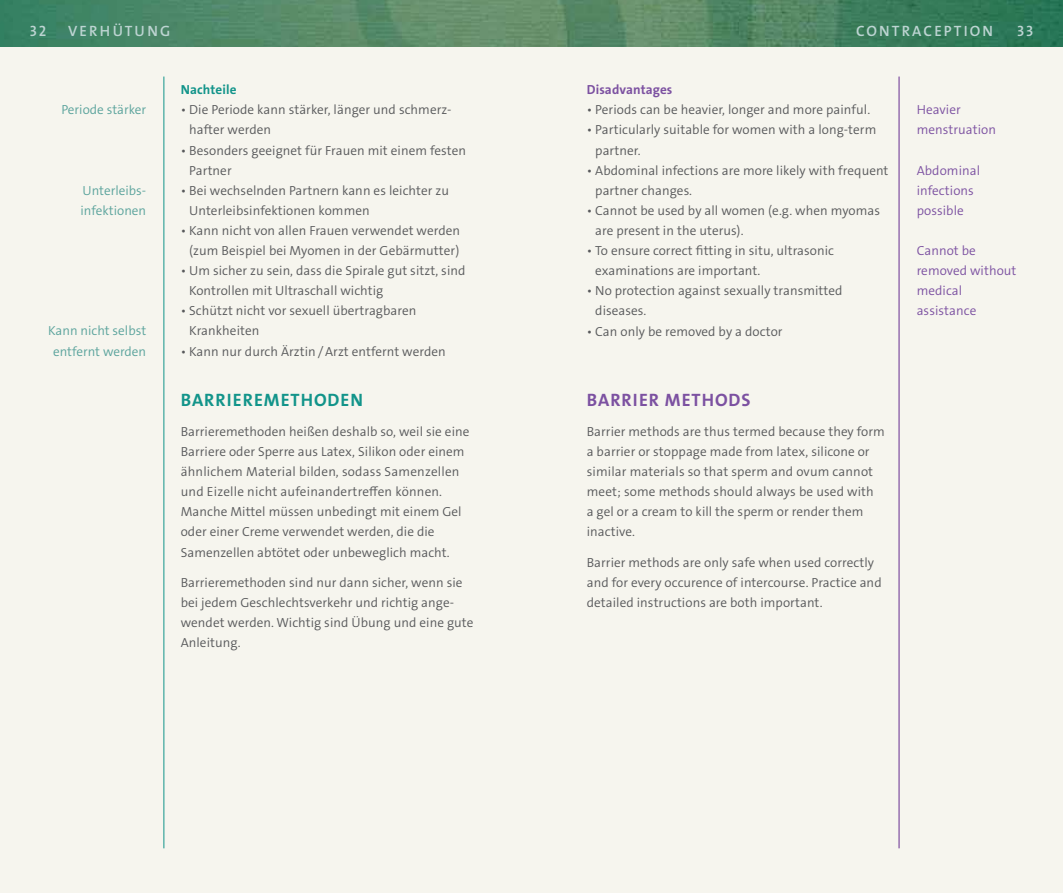
<style>
.page{position:relative;width:1063px;height:893px;background:#f6f5ee}
.page>*{position:absolute;margin:0;border:0;box-sizing:border-box;transform-origin:0 0}
.t1{font:700 18px "The Sans Os F";letter-spacing:.055em;color:#12948a}
.t2{font:700 18px "The Sans Os F";letter-spacing:.055em;color:#7c51a1}
.t3{font:15px "The Sans LP6 Se Bld";letter-spacing:.145em;color:#bdd4d2}
.t4{font:13.2px/20.1px "The Sans LP4 Se Lig";letter-spacing:.005em;color:#58595b}
.t5{font:13.2px/20.1px "The Sans LP4 Se Lig";letter-spacing:.005em;color:#7c51a1}
.t6{font:13.2px/20.1px "The Sans LP4 Se Lig";color:#5aa39c}
.t7{font:700 13.2px "The Sans Os F";color:#7c51a1}
.t8{font:700 13.2px "The Sans Os F";color:#12948a}
</style>
<div class="page">
<img style="left:0;top:0;width:1063px;height:47px">
<hr style="left:164px;top:77px;width:1px;height:771px;background:#12948a">
<hr style="left:899px;top:77px;width:1px;height:771px;background:#662d91">
<p class="t3" style="left:30px;top:21px;width:18px">32</p>
<p class="t3" style="left:68px;top:21px;width:104px">VERHÜTUNG</p>
<p class="t3" style="left:856px;top:21px;width:139px">CONTRACEPTION</p>
<p class="t3" style="left:1017px;top:21px;width:18px">33</p>
<p class="t6" style="left:61px;top:100px;width:86px">Periode stärker</p>
<p class="t6" style="left:81px;top:180px;width:67px">Unterleibs&shy;infektionen</p>
<p class="t6" style="left:48px;top:321px;width:99px;text-align:center">Kann nicht selbst entfernt werden</p>
<p class="t8" style="left:181px;top:81px;width:57px">NACHTEILE</p>
<p class="t4" style="left:189px;top:100px;width:264px;text-indent:-9px">• Die Periode kann stärker, länger und schmerz&shy;hafter werden</p>
<p class="t4" style="left:189px;top:140px;width:279px;text-indent:-9px">• Besonders geeignet für Frauen mit einem festen<br>Partner</p>
<p class="t4" style="left:189px;top:180px;width:261px;text-indent:-9px">• Bei wechselnden Partnern kann es leichter zu<br>Unterleibsinfektionen kommen</p>
<p class="t4" style="left:181px;top:221px;width:281px;text-align:center">• Kann nicht von allen Frauen verwendet werden (zum Beispiel bei Myomen in der Gebärmutter)</p>
<p class="t4" style="left:189px;top:261px;width:278px;text-indent:-9px">• Um sicher zu sein, dass die Spirale gut sitzt, sind<br>Kontrollen mit Ultraschall wichtig</p>
<p class="t4" style="left:189px;top:301px;width:229px;text-indent:-9px">• Schützt nicht vor sexuell übertragbaren<br>Krankheiten</p>
<p class="t4" style="left:181px;top:341px;width:267px">• Kann nur durch Ärztin/Arzt entfernt werden</p>
<h1 class="t1" style="left:181px;top:388px;width:184px">BARRIEREMETHODEN</h1>
<p class="t4" style="left:181px;top:421px;width:290px">Barrieremethoden heißen deshalb so, weil sie eine Barriere oder Sperre aus Latex, Silikon oder einem ähnlichem Material bilden, sodass Samenzellen und Eizelle nicht aufeinandertreffen können.<br>Manche Mittel müssen unbedingt mit einem Gel oder einer Creme verwendet werden, die die Samenzellen abtötet oder unbeweglich macht.</p>
<p class="t4" style="left:181px;top:572px;width:294px">Barrieremethoden sind nur dann sicher, wenn sie bei jedem Geschlechtsverkehr und richtig ange&shy;wendet werden. Wichtig sind Übung und eine gute Anleitung.</p>
<p class="t7" style="left:587px;top:81px;width:87px">DISADVANTAGES</p>
<p class="t4" style="left:587px;top:100px;width:285px">• Periods can be heavier, longer and more painful.</p>
<p class="t4" style="left:595px;top:120px;width:283px;text-indent:-9px">• Particularly suitable for women with a long-term partner.</p>
<p class="t4" style="left:595px;top:160px;width:295px;text-indent:-9px">• Abdominal infections are more likely with frequent partner changes.</p>
<p class="t4" style="left:595px;top:200px;width:286px;text-indent:-9px">• Cannot be used by all women (e.g. when myomas are present in the uterus).</p>
<p class="t4" style="left:595px;top:241px;width:240px;text-indent:-9px">• To ensure correct fitting in situ, ultrasonic examinations are important.</p>
<p class="t4" style="left:595px;top:281px;width:249px;text-indent:-9px">• No protection against sexually transmitted diseases.</p>
<p class="t4" style="left:587px;top:321px;width:197px">• Can only be removed by a doctor</p>
<h1 class="t2" style="left:587px;top:388px;width:165px">BARRIER METHODS</h1>
<p class="t4" style="left:587px;top:421px;width:300px">Barrier methods are thus termed because they form a barrier or stoppage made from latex, silicone or similar materials so that sperm and ovum cannot meet; some methods should always be used with<br>a gel or a cream to kill the sperm or render them inactive.</p>
<p class="t4" style="left:587px;top:552px;width:296px">Barrier methods are only safe when used correctly and for every occurence of intercourse. Practice and detailed instructions are both important.</p>
<p class="t5" style="left:917px;top:100px;width:81px">Heavier menstruation</p>
<p class="t5" style="left:917px;top:160px;width:65px">Abdominal infections possible</p>
<p class="t5" style="left:917px;top:241px;width:101px">Cannot be removed without medical assistance</p>
</div>
